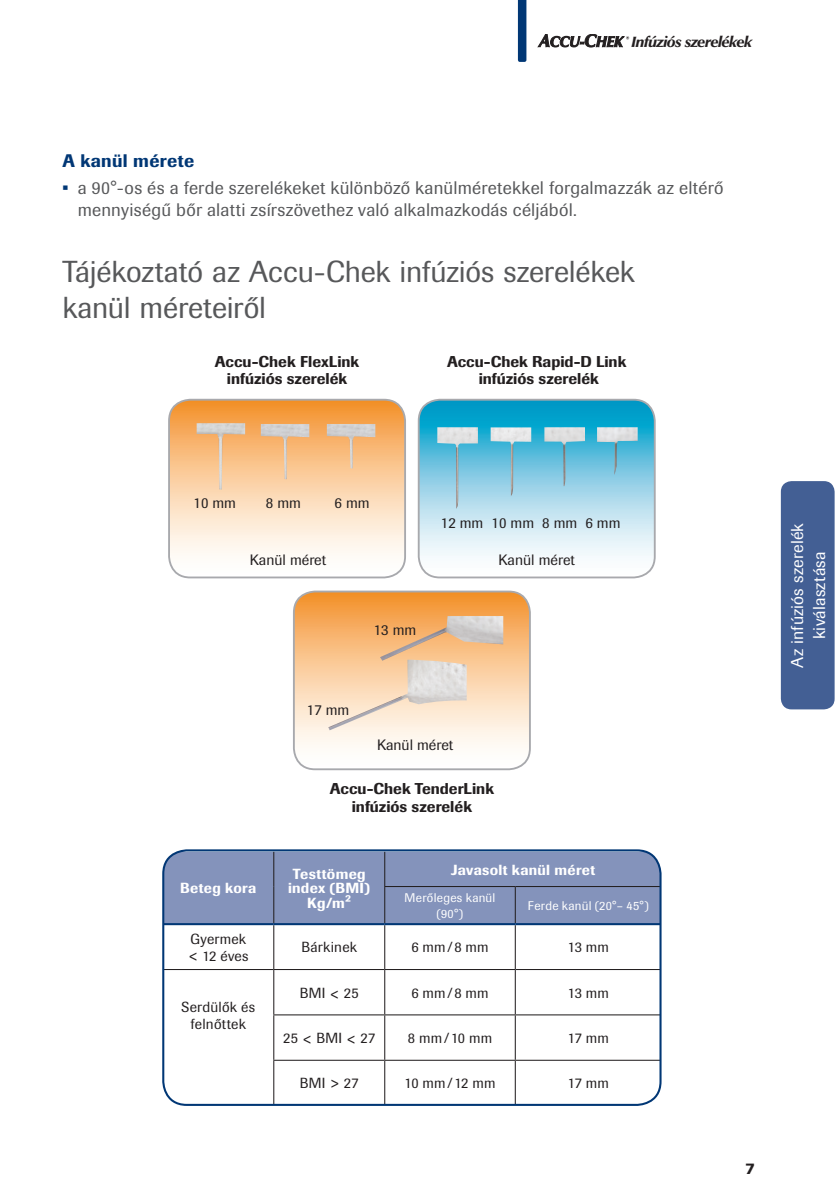
<style>
.page{position:relative;width:840px;height:1191px;background:#fff}
.page>*{position:absolute;margin:0;border:0;box-sizing:border-box;transform-origin:0 0}
.t1{font:30px/36px "Imago Pro";letter-spacing:-.005em;color:#57585a}
.t2{font:18px/22px "Imago Pro";letter-spacing:.015em;color:#57585a}
.t3{font:500 18px "Imago Pro";letter-spacing:.015em;color:#013775}
.t4{font:17px/22px "Imago Pro";letter-spacing:.01em;color:#fff;text-align:center}
.t5{font:500 16px "Imago Pro";color:#231f20}
.t6{font:500 15.6px/16.6px "Imago Pro";color:#231f20;text-align:center}
.t7{font:italic 900 15.2px "Zapf Humanist 601 BT";letter-spacing:-.04em;color:#231f20}
.t8{font:15px "Imago Pro";color:#231f20}
.t9{font:14.4px/16.6px "Imago Pro";letter-spacing:.015em;color:#231f20}
.t10{font:500 14.4px/14.4px "Imago Pro";letter-spacing:.02em;color:#fff;text-align:center}
.t11{font:12.4px/16.6px "Imago Pro";letter-spacing:.025em;color:#fff;text-align:center}
.s1{font-weight:500;color:#013775}
</style>
<div class="page">
<svg style="left:517px;top:0;width:9px;height:62px"></svg>
<svg style="left:537px;top:34px;width:91px;height:14px"></svg>
<svg style="left:169px;top:400px;width:236px;height:177px"></svg>
<div style="left:168px;top:399px;width:238px;height:179px;border:2px solid #a8a9ad;border-radius:21px"></div>
<img style="left:196px;top:423px;width:49px;height:66px">
<img style="left:261px;top:424px;width:48px;height:55px">
<img style="left:326px;top:424px;width:49px;height:45px">
<svg style="left:296px;top:593px;width:233px;height:176px"></svg>
<div style="left:293px;top:590px;width:237px;height:180px;border:2px solid #a8a9ad;border-radius:21px"></div>
<img style="left:328px;top:659px;width:138px;height:71px">
<img style="left:380px;top:616px;width:123px;height:44px">
<svg style="left:420px;top:400px;width:234px;height:177px"></svg>
<div style="left:417px;top:399px;width:238px;height:179px;border:2px solid #a8a9ad;border-radius:21px"></div>
<img style="left:596px;top:427px;width:41px;height:48px">
<img style="left:544px;top:427px;width:40px;height:59px">
<img style="left:490px;top:427px;width:41px;height:69px">
<img style="left:437px;top:427px;width:40px;height:82px">
<div style="left:165px;top:851px;width:495px;height:72px;background:#8493bb"></div>
<svg style="left:165px;top:925px;width:495px;height:179px"></svg>
<hr style="left:273px;top:851px;width:1px;height:35px;background:#231f20">
<hr style="left:384px;top:851px;width:1px;height:35px;background:#231f20">
<hr style="left:273px;top:886px;width:1px;height:37px;background:#231f20">
<hr style="left:273px;top:925px;width:1px;height:44px;background:#231f20">
<hr style="left:384px;top:925px;width:1px;height:44px;background:#231f20">
<hr style="left:163px;top:969px;width:110px;height:1px;background:#231f20">
<hr style="left:273px;top:969px;width:111px;height:1px;background:#231f20">
<hr style="left:273px;top:970px;width:1px;height:44px;background:#231f20">
<hr style="left:384px;top:969px;width:131px;height:1px;background:#231f20">
<hr style="left:384px;top:970px;width:1px;height:44px;background:#231f20">
<hr style="left:515px;top:969px;width:145px;height:1px;background:#231f20">
<hr style="left:273px;top:1014px;width:111px;height:1px;background:#231f20">
<hr style="left:273px;top:1015px;width:1px;height:44px;background:#231f20">
<hr style="left:384px;top:1014px;width:131px;height:1px;background:#231f20">
<hr style="left:384px;top:1015px;width:1px;height:44px;background:#231f20">
<hr style="left:515px;top:1014px;width:145px;height:1px;background:#231f20">
<hr style="left:273px;top:1060px;width:1px;height:44px;background:#231f20">
<hr style="left:384px;top:1060px;width:1px;height:44px;background:#231f20">
<hr style="left:514px;top:925px;width:1px;height:44px;background:#231f20">
<hr style="left:514px;top:970px;width:1px;height:44px;background:#231f20">
<hr style="left:514px;top:1015px;width:1px;height:44px;background:#231f20">
<hr style="left:514px;top:1060px;width:1px;height:44px;background:#231f20">
<hr style="left:514px;top:887px;width:1px;height:36px;background:#231f20">
<hr style="left:384px;top:887px;width:1px;height:36px;background:#231f20">
<hr style="left:384px;top:886px;width:131px;height:1px;background:#231f20">
<hr style="left:515px;top:886px;width:145px;height:1px;background:#231f20">
<hr style="left:163px;top:923px;width:110px;height:2px;background:#013775">
<hr style="left:273px;top:923px;width:111px;height:2px;background:#013775">
<hr style="left:384px;top:923px;width:131px;height:2px;background:#013775">
<hr style="left:515px;top:923px;width:145px;height:2px;background:#013775">
<hr style="left:273px;top:1059px;width:111px;height:1px;background:#231f20">
<hr style="left:384px;top:1059px;width:131px;height:1px;background:#231f20">
<hr style="left:515px;top:1059px;width:145px;height:1px;background:#231f20">
<div style="left:162px;top:849px;width:499px;height:257px;border:2px solid #013775;border-radius:23px"></div>
<div style="left:780px;top:481px;width:54px;height:228px;background:#435f94;border-radius:11px"></div>
<p class="t7" style="left:631px;top:32px;width:122px">Infúziós szerelékek</p>
<p class="t3" style="left:62px;top:149px;width:133px">A kanül mérete</p>
<p class="t2" style="left:78px;top:177px;width:647px;text-indent:-15px"><span class="s1">•</span> a 90°-os és a ferde szerelékeket különböző kanülméretekkel forgalmazzák az eltérő mennyiségű bőr alatti zsírszövethez való alkalmazkodás céljából.</p>
<h1 class="t1" style="left:62px;top:253px;width:573px">Tájékoztató az Accu-Chek infúziós szerelékek kanül méreteiről</h1>
<p class="t6" style="left:447px;top:353px;width:181px">Accu-Chek Rapid-D Link infúziós szerelék</p>
<p class="t6" style="left:215px;top:353px;width:146px">Accu-Chek FlexLink infúziós szerelék</p>
<p class="t8" style="left:193px;top:493px;width:44px">10 mm</p>
<p class="t8" style="left:266px;top:493px;width:37px">8 mm</p>
<p class="t8" style="left:334px;top:493px;width:37px">6 mm</p>
<p class="t8" style="left:250px;top:549px;width:78px">Kanül méret</p>
<p class="t8" style="left:373px;top:620px;width:44px">13 mm</p>
<p class="t8" style="left:440px;top:513px;width:181px">12 mm 10 mm 8 mm 6 mm</p>
<p class="t8" style="left:498px;top:549px;width:78px">Kanül méret</p>
<p class="t8" style="left:307px;top:699px;width:44px">17 mm</p>
<p class="t10" style="left:180px;top:881px;width:77px">Beteg kora</p>
<p class="t8" style="left:377px;top:735px;width:78px">Kanül méret</p>
<p class="t6" style="left:329px;top:778px;width:166px;line-height:18.6px">Accu-Chek TenderLink infúziós szerelék</p>
<p class="t10" style="left:288px;top:866px;width:84px">Testtömeg index (BMI)<br>Kg/m²</p>
<p class="t10" style="left:451px;top:862px;width:146px">Javasolt kanül méret</p>
<p class="t11" style="left:404px;top:889px;width:92px">Merőleges kanül (90°)</p>
<p class="t11" style="left:527px;top:897px;width:122px">Ferde kanül (20°– 45°)</p>
<p class="t9" style="left:188px;top:930px;width:62px">Gyermek &lt; 12 éves</p>
<p class="t9" style="left:301px;top:938px;width:57px">Bárkinek</p>
<p class="t9" style="left:411px;top:938px;width:79px">6 mm/8 mm</p>
<p class="t9" style="left:567px;top:938px;width:43px">13 mm</p>
<p class="t9" style="left:181px;top:998px;width:75px;text-align:center">Serdülők és felnőttek</p>
<p class="t9" style="left:300px;top:984px;width:60px">BMI &lt; 25</p>
<p class="t9" style="left:411px;top:984px;width:79px">6 mm/8 mm</p>
<p class="t9" style="left:567px;top:984px;width:43px">13 mm</p>
<p class="t9" style="left:283px;top:1029px;width:93px">25 &lt; BMI &lt; 27</p>
<p class="t9" style="left:407px;top:1029px;width:86px">8 mm/10 mm</p>
<p class="t9" style="left:567px;top:1029px;width:42px">17 mm</p>
<p class="t9" style="left:300px;top:1075px;width:60px">BMI &gt; 27</p>
<p class="t9" style="left:404px;top:1075px;width:92px">10 mm/ 12 mm</p>
<p class="t9" style="left:567px;top:1075px;width:42px">17 mm</p>
<p class="t4" style="left:785px;top:667px;width:146px;rotate:-90deg">Az infúziós szerelék kiválasztása</p>
<p class="t5" style="left:745px;top:1158px;width:11px">7</p>
</div>
